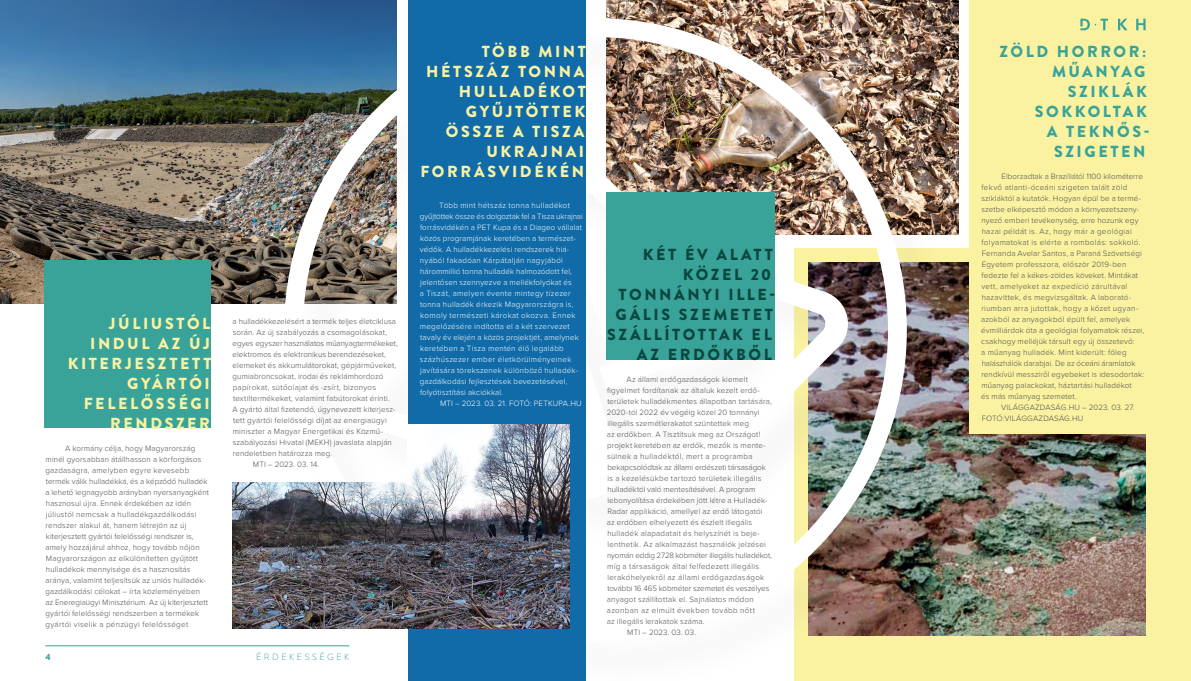
<style>
.page{position:relative;width:1191px;height:681px;background:#fff}
.page>*{position:absolute;margin:0;border:0;box-sizing:border-box;transform-origin:0 0}
.t1{font:900 16px/20px "Brandon Grotesque";letter-spacing:.16em;color:#faf2a1;text-align:right}
.t2{font:900 16px/20px "Brandon Grotesque";letter-spacing:.165em;color:#0b4741;text-align:right}
.t3{font:900 16px/20px "Brandon Grotesque";letter-spacing:.16em;color:#3aa399;text-align:right}
.t4{font:300 9px "Brandon Grotesque";letter-spacing:.27em;color:#3aa399}
.t5{font:900 9px "Brandon Grotesque";color:#3aa399}
.t6{font:300 8px/11px "Proxima Nova";letter-spacing:.015em;color:#4d4d4f}
.t7{font:300 8px/11px "Proxima Nova";letter-spacing:.02em;color:#fff}
.t8{font:300 8px "Proxima Nova";letter-spacing:-.005em;color:#4d4d4f}
.t9{font:300 8px "Proxima Nova";letter-spacing:.035em;color:#4d4d4f}
.t10{font:300 8px "Proxima Nova";letter-spacing:.04em;color:#4d4d4f}
.t11{font:300 8px "Proxima Nova";letter-spacing:-.015em;color:#4d4d4f}
.t12{font:300 8px "Proxima Nova";letter-spacing:.045em;color:#4d4d4f}
</style>
<div class="page">
<div style="left:969px;top:0;width:222px;height:680px;background:#faf2a1"></div>
<img style="left:607px;top:0;width:351px;height:16px">
<img style="left:0;top:0;width:397px;height:303px">
<div style="left:45px;top:260px;width:166px;height:168px;background:#3aa399"></div>
<img style="left:961px;top:263px;width:184px;height:372px">
<div style="left:282px;top:16px;width:679px;height:664px;background:#000;opacity:.05"></div>
<img style="left:284px;top:18px;width:623px;height:623px">
<div style="left:607px;top:192px;width:168px;height:167px;background:#3aa399"></div>
<div style="left:408px;top:0;width:178px;height:680px;background:#116ba8"></div>
<div style="left:969px;top:249px;width:222px;height:185px;background:#faf2a1"></div>
<img style="left:232px;top:482px;width:338px;height:146px">
<img style="left:407px;top:424px;width:163px;height:146px">
<hr style="left:45px;top:645px;width:304px;height:1px;background:#3aa399">
<svg style="left:1118px;top:19px;width:9px;height:11px"></svg>
<svg style="left:1136px;top:19px;width:9px;height:11px"></svg>
<svg style="left:1080px;top:19px;width:28px;height:11px"></svg>
<h1 class="t1" style="left:68px;top:313px;width:145px">JÚLIUSTÓL<br>INDUL AZ ÚJ<br>KITERJESZTETT<br>GYÁRTÓI<br>FELELŐSSÉGI<br>RENDSZER</h1>
<p class="t6" style="left:45px;top:442px;width:165px;text-indent:20px">A kormány célja, hogy Magyarország minél gyorsabban átállhasson a körforgásos gazdaságra, amelyben egyre kevesebb termék válik hulladékká, és a képződő hulladék a lehető legnagyobb arányban nyersanyagként hasznosul újra. Ennek érdekében az idén júliustól nemcsak a hulladékgazdálkodási rendszer alakul át, hanem létrejön az új kiterjesztett gyártói felelősségi rendszer is, amely hozzájárul ahhoz, hogy tovább nőjön Magyarországon az elkülönítetten gyűjtött hulladékok mennyisége és a hasznosítás aránya, valamint teljesítsük az uniós hulladék&shy;gazdálkodási célokat – írta közleményében az Eneregiaügyi Minisztérium. Az új kiterjesztett gyártói felelősségi rendszerben a termékek gyártói viselik a pénzügyi felelősséget</p>
<p class="t6" style="left:233px;top:315px;width:165px">a hulladékkezelésért a termék teljes életciklusa</p>
<p class="t6" style="left:233px;top:326px;width:156px">során. Az új szabályozás a csomagolásokat,</p>
<p class="t8" style="left:233px;top:337px;width:167px">egyes egyszer használatos műanyagtermékeket,</p>
<p class="t6" style="left:233px;top:348px;width:155px">elektromos és elektronikus berendezéseket,</p>
<p class="t6" style="left:233px;top:359px;width:165px">elemeket és akkumulátorokat, gépjárműveket,</p>
<p class="t6" style="left:233px;top:370px;width:152px">gumiabroncsokat, irodai és reklámhordozó</p>
<p class="t9" style="left:233px;top:381px;width:145px">papírokat, sütőolajat és -zsírt, bizonyos</p>
<p class="t6" style="left:233px;top:392px;width:158px">textiltermékeket, valamint fabútorokat érinti.</p>
<p class="t6" style="left:232px;top:403px;width:165px">A gyártó által fizetendő, úgynevezett kiterjesz-</p>
<p class="t6" style="left:233px;top:414px;width:155px">tett gyártói felelősségi díjat az energiaügyi</p>
<p class="t6" style="left:233px;top:425px;width:152px">miniszter a Magyar Energetikai és Közmű-</p>
<p class="t6" style="left:233px;top:436px;width:161px">szabályozási Hivatal (MEKH) javaslata alapján</p>
<p class="t6" style="left:233px;top:447px;width:101px">rendeletben határozza meg.</p>
<p class="t6" style="left:253px;top:458px;width:68px">MTI – 2023. 03. 14.</p>
<p class="t5" style="left:45px;top:650px;width:7px">4</p>
<p class="t4" style="left:256px;top:650px;width:95px">ÉRDEKESSÉGEK</p>
<h1 class="t1" style="left:420px;top:41px;width:167px">TÖBB MINT<br>HÉTSZÁZ TONNA<br>HULLADÉKOT<br>GYŰJTÖTTEK<br>ÖSSZE A TISZA<br>UKRAJNAI<br>FORRÁSVIDÉKÉN</h1>
<p class="t7" style="left:420px;top:199px;width:164px;text-indent:19px">Több mint hétszáz tonna hulladékot gyűjtöttek össze és dolgoztak fel a Tisza ukrajnai forrásvidékén a PET Kupa és a Diageo vállalat közös programjának keretében a természet&shy;védők. A hulladékkezelési rendszerek hiá&shy;nyából fakadóan Kárpátalján nagyjából hárommillió tonna hulladék halmozódott fel, jelentősen szennyezve a mellékfolyókat és<br>a Tiszát, amelyen évente mintegy tízezer tonna hulladék érkezik Magyarországra is, komoly természeti károkat okozva. Ennek megelőzésére indította el a két szervezet tavaly év elején a közös projektjét, amelynek keretében a Tisza mentén élő legalább százhúszezer ember életkörülményeinek javítására törekszenek különböző hulladék&shy;gazdálkodási fejlesztések bevezetésével, folyótisztítási akciókkal.</p>
<p class="t7" style="left:440px;top:397px;width:143px">MTI – 2023. 03. 21. FOTÓ: PETKUPA.HU</p>
<h1 class="t2" style="left:607px;top:244px;width:170px">KÉT ÉV ALATT<br>KÖZEL 20<br>TONNÁNYI ILLE-<br>GÁLIS SZEMETET<br>SZÁLLÍTOTTAK EL<br>AZ ERDŐKBŐL</h1>
<p class="t6" style="left:626px;top:373px;width:123px">Az állami erdőgazdaságok kiemelt</p>
<p class="t6" style="left:607px;top:384px;width:154px">figyelmet fordítanak az általuk kezelt erdő-</p>
<p class="t6" style="left:607px;top:395px;width:166px">területek hulladékmentes állapotban tartására,</p>
<p class="t6" style="left:607px;top:406px;width:154px">2020-tól 2022 év végéig közel 20 tonnányi</p>
<p class="t6" style="left:607px;top:417px;width:143px">illegális szemétlerakatot szüntettek meg</p>
<p class="t6" style="left:607px;top:428px;width:155px">az erdőkben. A Tisztítsuk meg az Országot!</p>
<p class="t6" style="left:607px;top:439px;width:160px">projekt keretében az erdők, mezők is mente-</p>
<p class="t10" style="left:607px;top:450px;width:147px">sülnek a hulladéktól, mert a programba</p>
<p class="t8" style="left:607px;top:461px;width:160px">bekapcsolódtak az állami erdészeti társaságok</p>
<p class="t9" style="left:607px;top:472px;width:156px">is a kezelésükbe tartozó területek illegális</p>
<p class="t6" style="left:607px;top:483px;width:149px">hulladéktól való mentesítésével. A program</p>
<p class="t6" style="left:607px;top:494px;width:161px">lebonyolítása érdekében jött létre a Hulladék-</p>
<p class="t6" style="left:607px;top:505px;width:157px">Radar applikáció, amellyel az erdő látogatói</p>
<p class="t6" style="left:607px;top:516px;width:147px">az erdőben elhelyezett és észlelt illegális</p>
<p class="t6" style="left:607px;top:527px;width:154px">hulladék alapadatait és helyszínét is beje-</p>
<p class="t6" style="left:607px;top:538px;width:160px">lenthetik. Az alkalmazást használók jelzései</p>
<p class="t11" style="left:607px;top:549px;width:166px">nyomán eddig 2728 köbméter illegális hulladékot,</p>
<p class="t9" style="left:607px;top:560px;width:153px">míg a társaságok által felfedezett illegális</p>
<p class="t10" style="left:607px;top:571px;width:158px">lerakóhelyekről az állami erdőgazdaságok</p>
<p class="t8" style="left:607px;top:582px;width:163px">további 16 465 köbméter szemetet és veszélyes</p>
<p class="t6" style="left:607px;top:593px;width:148px">anyagot szállítottak el. Sajnálatos módon</p>
<p class="t12" style="left:607px;top:604px;width:149px">azonban az elmúlt években tovább nőtt</p>
<p class="t6" style="left:607px;top:615px;width:99px">az illegális lerakatok száma.</p>
<p class="t6" style="left:627px;top:626px;width:70px">MTI – 2023. 03. 03.</p>
<h1 class="t3" style="left:999px;top:41px;width:150px">ZÖLD HORROR:<br>MŰANYAG<br>SZIKLÁK<br>SOKKOLTAK<br>A TEKNŐS-<br>SZIGETEN</h1>
<p class="t6" style="left:981px;top:170px;width:164px;text-indent:20px">Elborzadtak a Brazíliától 1100 kilométerre fekvő atlanti-óceáni szigeten talált zöld szikláktól a kutatók. Hogyan épül be a termé&shy;szetbe elképesztő módon a környezetszen - nyező emberi tevékenység, erre hozunk egy hazai példát is. Az, hogy már a geológiai folyamatokat is elérte a rombolás: sokkoló.<br>Fernanda Avelar Santos, a Paraná Szövetségi Egyetem professzora, először 2019-ben fedezte fel a kékes-zöldes köveket. Mintákat vett, amelyeket az expedíció zárultával hazavittek, és megvizsgáltak. A laborató&shy;riumban arra jutottak, hogy a kőzet ugyan&shy;azokból az anyagokból épült fel, amelyek évmilliárdok óta a geológiai folyamatok részei, csakhogy melléjük társult egy új összetevő:<br>a műanyag hulladék. Mint kiderült: főleg halászhálók darabjai. De az óceáni áramlatok rendkívül messziről egyebeket is idesodortak: műanyag palackokat, háztartási hulladékot<br>és más műanyag szemetet.</p>
<p class="t6" style="left:981px;top:401px;width:154px;text-indent:19px">VILÁGGAZDASÁG.HU – 2023. 03. 27.<br>FOTÓ:VILÁGGAZDASÁG.HU</p>
</div>
